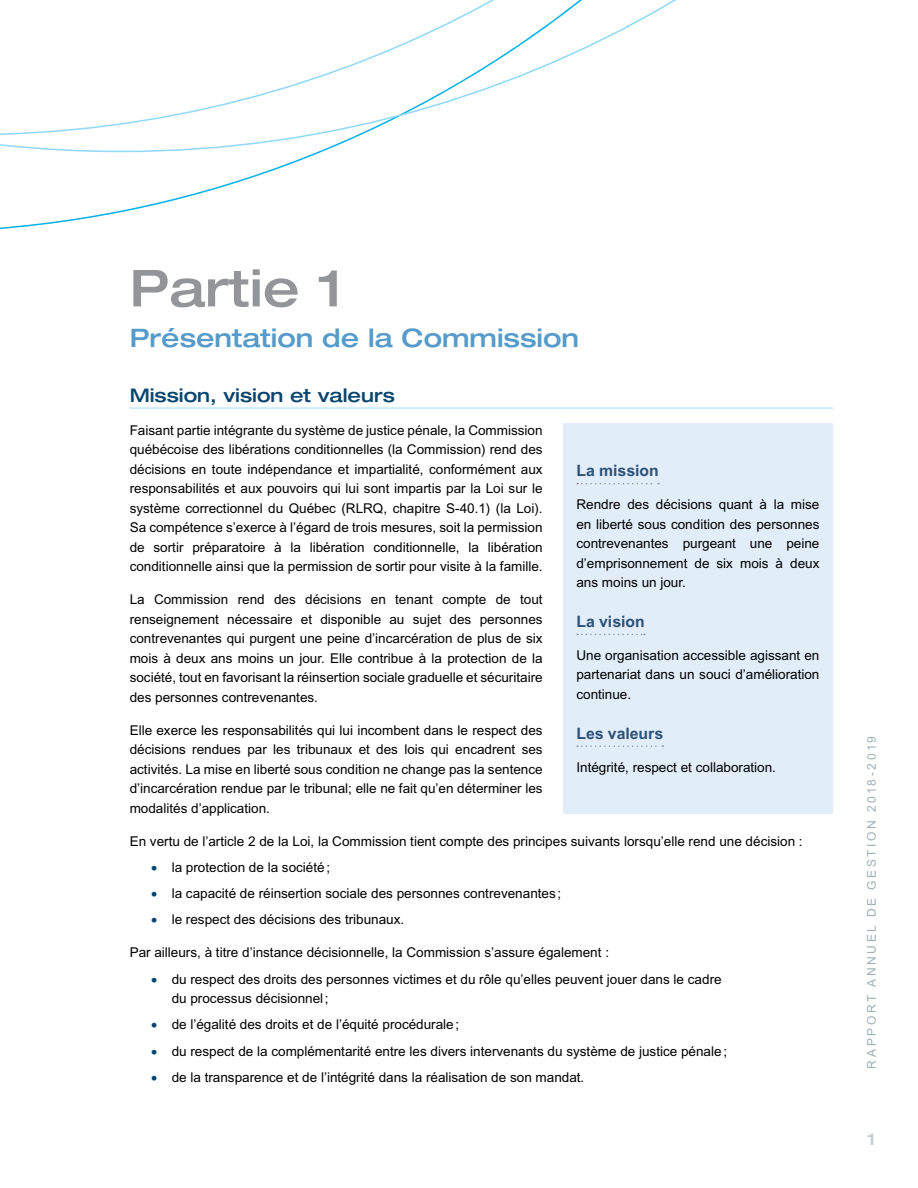
<style>
.page{position:relative;width:918px;height:1188px;background:#fff}
.page>*{position:absolute;margin:0;border:0;box-sizing:border-box;transform-origin:0 0}
.t1{font:500 expanded 51px "Helvetica Neue LT Std";color:#939598}
.t2{font:500 expanded 25.5px "Helvetica Neue LT Std";color:#569bca}
.t3{font:500 expanded 18.75px "Helvetica Neue LT Std";color:#0a456f}
.t4{font:500 expanded 16.5px "Helvetica Neue LT Std";color:#c5ced3}
.t5{font:700 15.75px "Arial MT Std";color:#2b5178}
.t6{font:13.5px/19.5px "Arial MT Std";color:#000;text-align:justify}
.t7{font:12px "Arial MT Std";letter-spacing:.21em;color:#9fb0b6}
.s1{font-size:19.5px;color:#0a456f}
</style>
<div class="page">
<svg style="left:0;top:152px;width:321px;height:77px"></svg>
<svg style="left:0;top:0;width:676px;height:152px"></svg>
<svg style="left:0;top:0;width:523px;height:135px"></svg>
<hr style="left:130px;top:408px;width:703px;height:1px;background:#9fddf9">
<div style="left:563px;top:423px;width:270px;height:391px;background:#e1edf9"></div>
<svg style="left:577px;top:483px;width:82px;height:1px"></svg>
<svg style="left:577px;top:634px;width:68px;height:1px"></svg>
<svg style="left:577px;top:745px;width:86px;height:2px"></svg>
<h2 class="t1" style="left:130px;top:257px;width:215px">Partie 1</h2>
<p class="t2" style="left:130px;top:322px;width:451px">Présentation de la Commission</p>
<h3 class="t3" style="left:130px;top:383px;width:267px">Mission, vision et valeurs</h3>
<p class="t6" style="left:130px;top:420px;width:415px">Faisant partie intégrante du système de justice pénale, la Commission québécoise des libérations conditionnelles (la Commission) rend des décisions en toute indépendance et impartialité, conformément aux responsabilités et aux pouvoirs qui lui sont impartis par la Loi sur le système correctionnel du Québec (RLRQ, chapitre S-40.1) (la Loi).<br>Sa compétence s’exerce à l’égard de trois mesures, soit la permission de sortir préparatoire à la libération conditionnelle, la libération conditionnelle ainsi que la permission de sortir pour visite à la famille.</p>
<p class="t6" style="left:130px;top:590px;width:415px">La Commission rend des décisions en tenant compte de tout renseignement nécessaire et disponible au sujet des personnes contrevenantes qui purgent une peine d’incarcération de plus de six mois à deux ans moins un jour. Elle contribue à la protection de la société, tout en favorisant la réinsertion sociale graduelle et sécuritaire des personnes contrevenantes.</p>
<p class="t6" style="left:130px;top:720px;width:415px">Elle exerce les responsabilités qui lui incombent dans le respect des décisions rendues par les tribunaux et des lois qui encadrent ses activités. La mise en liberté sous condition ne change pas la sentence d’incarcération rendue par le tribunal; elle ne fait qu’en déterminer les modalités d’application.</p>
<p class="t6" style="left:130px;top:831px;width:675px">En vertu de l’article 2 de la Loi, la Commission tient compte des principes suivants lorsqu’elle rend une décision :</p>
<p class="t6" style="left:151px;top:857px;width:181px"><span class="s1">•</span> la protection de la société;</p>
<p class="t6" style="left:151px;top:884px;width:412px"><span class="s1">•</span> la capacité de réinsertion sociale des personnes contrevenantes ;</p>
<p class="t6" style="left:151px;top:910px;width:255px"><span class="s1">•</span> le respect des décisions des tribunaux.</p>
<p class="t6" style="left:130px;top:943px;width:481px">Par ailleurs, à titre d’instance décisionnelle, la Commission s’assure également :</p>
<p class="t6" style="left:172px;top:969px;width:552px;text-indent:-21px"><span class="s1">•</span> du respect des droits des personnes victimes et du rôle qu’elles peuvent jouer dans le cadre du processus décisionnel;</p>
<p class="t6" style="left:151px;top:1015px;width:310px"><span class="s1">•</span> de l’égalité des droits et de l’équité procédurale;</p>
<p class="t6" style="left:151px;top:1041px;width:578px"><span class="s1">•</span> du respect de la complémentarité entre les divers intervenants du système de justice pénale;</p>
<p class="t6" style="left:151px;top:1067px;width:435px"><span class="s1">•</span> de la transparence et de l’intégrité dans la réalisation de son mandat.</p>
<h4 class="t5" style="left:576px;top:461px;width:84px">La mission</h4>
<p class="t6" style="left:576px;top:495px;width:244px">Rendre des décisions quant à la mise en liberté sous condition des personnes contrevenantes purgeant une peine d’emprisonnement de six mois à deux ans moins un jour.</p>
<h4 class="t5" style="left:576px;top:612px;width:70px">La vision</h4>
<p class="t6" style="left:576px;top:645px;width:245px">Une organisation accessible agissant en partenariat dans un souci d’amélioration continue.</p>
<h4 class="t5" style="left:576px;top:724px;width:88px">Les valeurs</h4>
<p class="t6" style="left:576px;top:757px;width:201px">Intégrité, respect et collaboration.</p>
<p class="t7" style="left:865px;top:1069px;width:334px;rotate:-90deg">RAPPORT ANNUEL DE GESTION 2018-2019</p>
<p class="t4" style="left:867px;top:1129px;width:10px">1</p>
</div>
